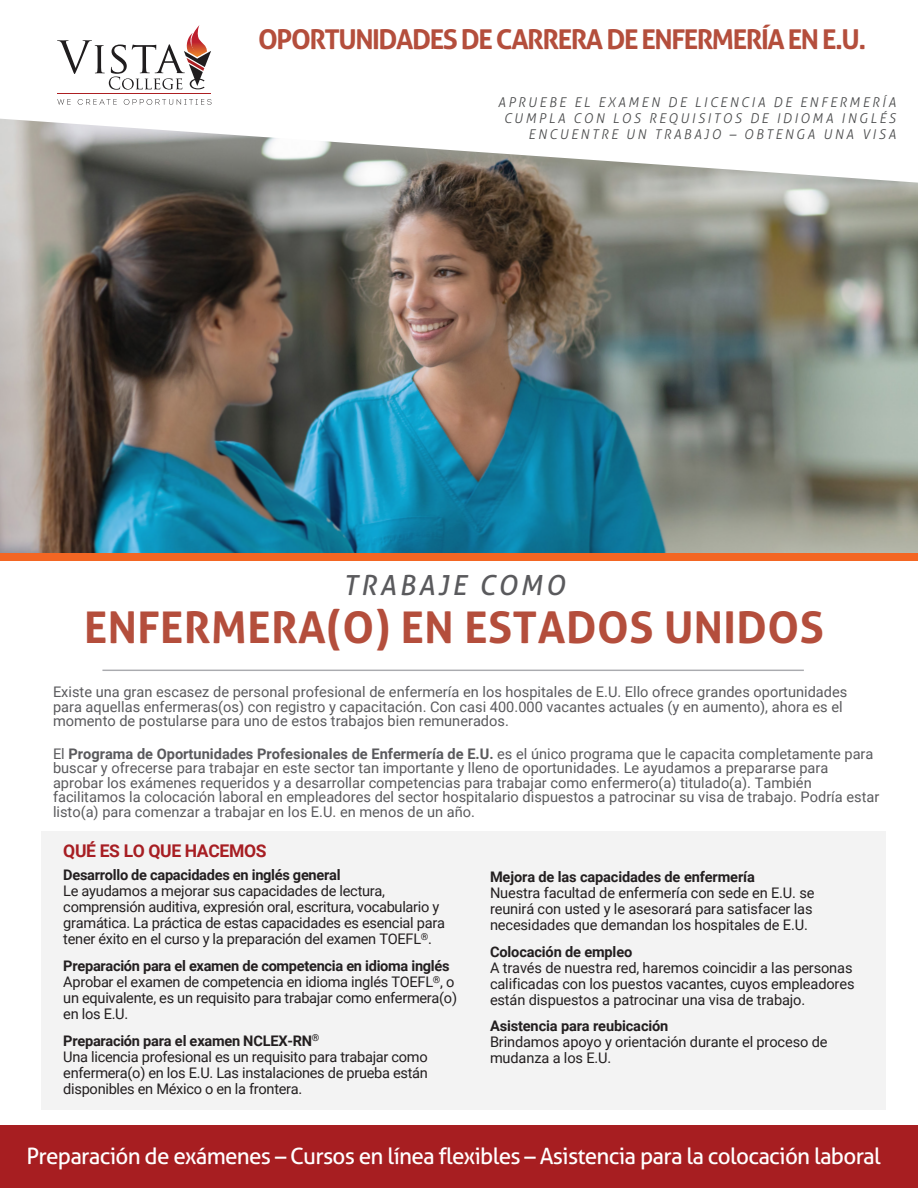
<style>
.page{position:relative;width:918px;height:1188px;background:#fff}
.page>*{position:absolute;margin:0;border:0;box-sizing:border-box;transform-origin:0 0}
.t1{font:700 43.8px "Aller";letter-spacing:.01em;color:#b44e3c}
.t2{font:italic 27.75px "Aller";letter-spacing:.11em;color:#5a5a5d}
.t3{font:700 27.3px "Aller";letter-spacing:-.055em;color:#b44e3c}
.t4{font:22.5px "Aller";letter-spacing:-.035em;color:#fff}
.t5{font:700 17.55px "Roboto";letter-spacing:-.02em;color:#a71e23}
.t6{font:14.55px/16px "Roboto";letter-spacing:-.02em;color:#231f20}
.t7{font:14.55px/14.5px "Roboto";color:#5a5a5d}
.t8{font:italic 300 13.5px/16.2px "Aller";letter-spacing:.18em;color:#4b4c4d;text-align:right}
.s1{font-weight:700}
</style>
<div class="page">
<img style="left:0;top:119px;width:918px;height:434px">
<div style="left:41px;top:831px;width:845px;height:278px;background:#f3f3f3"></div>
<hr style="left:102px;top:670px;width:702px;height:1px;background:#aaabaf">
<div style="left:0;top:1126px;width:918px;height:62px;background:#a71e21"></div>
<div style="left:0;top:553px;width:918px;height:7px;background:#f36623"></div>
<svg style="left:57px;top:25px;width:154px;height:65px"></svg>
<svg style="left:57px;top:99px;width:14px;height:6px"></svg>
<svg style="left:78px;top:99px;width:39px;height:6px"></svg>
<svg style="left:124px;top:99px;width:88px;height:6px"></svg>
<hr style="left:57px;top:94px;width:154px;height:1px;background:#ac1f22">
<p class="t3" style="left:258px;top:23px;width:610px">OPORTUNIDADES DE CARRERA DE ENFERMERÍA EN E.U.</p>
<p class="t8" style="left:498px;top:94px;width:399px">APRUEBE EL EXAMEN DE LICENCIA DE ENFERMERÍA<br>CUMPLA CON LOS REQUISITOS DE IDIOMA INGLÉS<br>ENCUENTRE UN TRABAJO – OBTENGA UNA VISA</p>
<p class="t2" style="left:343px;top:568px;width:223px">TRABAJE COMO</p>
<p class="t1" style="left:84px;top:601px;width:741px">ENFERMERA(O) EN ESTADOS UNIDOS</p>
<p class="t7" style="left:53px;top:684px;width:796px">Existe una gran escasez de personal profesional de enfermería en los hospitales de E.U. Ello ofrece grandes oportunidades para aquellas enfermeras(os) con registro y capacitación. Con casi 400.000 vacantes actuales (y en aumento), ahora es el momento de postularse para uno de estos trabajos bien remunerados.</p>
<p class="t7" style="left:53px;top:746px;width:828px">El <span class="s1">Programa de Oportunidades Profesionales de Enfermería de E.U.</span> es el único programa que le capacita completamente para buscar y ofrecerse para trabajar en este sector tan importante y lleno de oportunidades. Le ayudamos a prepararse para aprobar los exámenes requeridos y a desarrollar competencias para trabajar como enfermero(a) titulado(a). También facilitamos la colocación laboral en empleadores del sector hospitalario dispuestos a patrocinar su visa de trabajo. Podría estar listo(a) para comenzar a trabajar en los E.U. en menos de un año.</p>
<p class="t5" style="left:63px;top:838px;width:205px">QUÉ ES LO QUE HACEMOS</p>
<p class="t6" style="left:63px;top:867px;width:383px"><span class="s1">Desarrollo de capacidades en inglés general<br></span>Le ayudamos a mejorar sus capacidades de lectura, comprensión auditiva, expresión oral, escritura, vocabulario y gramática. La práctica de estas capacidades es esencial para tener éxito en el curso y la preparación del examen TOEFL<sup>®</sup>.</p>
<p class="t6" style="left:63px;top:957px;width:395px"><span class="s1">Preparación para el examen de competencia en idioma inglés </span>Aprobar el examen de competencia en idioma inglés TOEFL<sup>®</sup>, o un equivalente, es un requisito para trabajar como enfermera(o) en los E.U.</p>
<p class="t6" style="left:63px;top:1032px;width:366px"><span class="s1">Preparación para el examen NCLEX-RN</span><sup>®<br></sup>Una licencia profesional es un requisito para trabajar como enfermera(o) en los E.U. Las instalaciones de prueba están disponibles en México o en la frontera.</p>
<p class="t6" style="left:490px;top:868px;width:326px"><span class="s1">Mejora de las capacidades de enfermería<br></span>Nuestra facultad de enfermería con sede en E.U. se reunirá con usted y le asesorará para satisfacer las necesidades que demandan los hospitales de E.U.</p>
<p class="t6" style="left:490px;top:943px;width:366px"><span class="s1">Colocación de empleo<br></span>A través de nuestra red, haremos coincidir a las personas calificadas con los puestos vacantes, cuyos empleadores están dispuestos a patrocinar una visa de trabajo.</p>
<p class="t6" style="left:490px;top:1017px;width:339px"><span class="s1">Asistencia para reubicación<br></span>Brindamos apoyo y orientación durante el proceso de mudanza a los E.U.</p>
<p class="t4" style="left:27px;top:1142px;width:856px">Preparación de exámenes – Cursos en línea flexibles – Asistencia para la colocación laboral</p>
</div>
